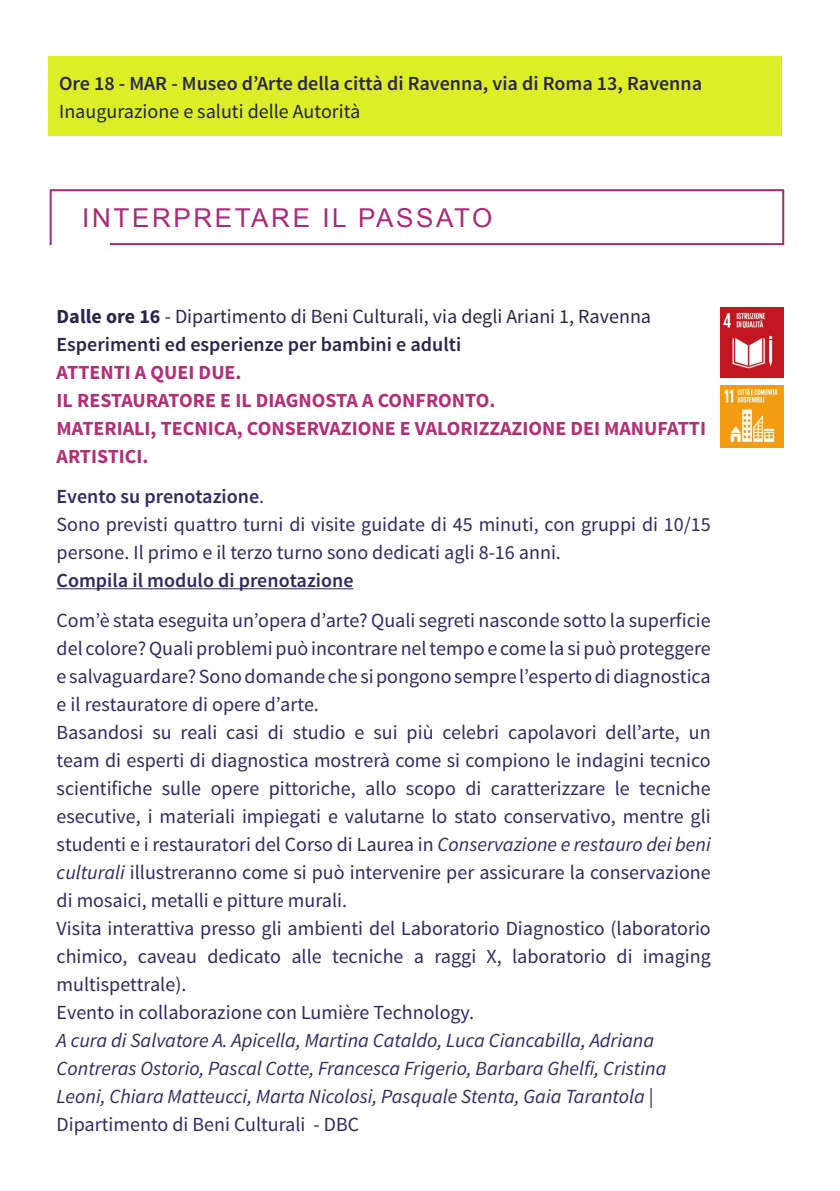
<style>
.page{position:relative;width:840px;height:1191px;background:#fff}
.page>*{position:absolute;margin:0;border:0;box-sizing:border-box;transform-origin:0 0}
.t1{font:26px "Arial";letter-spacing:.1em;color:#a92b76}
.t2{font:20px/28px "Source Sans Pro";color:#2f2b5f}
.t3{font:italic 20px/28px "Source Sans Pro";color:#2f2b5f}
.t4{font:700 20px/28px "Source Sans Pro";color:#b13174}
.t5{font:20px/28px "Source Sans Pro";color:#2b2547}
.t6{font:600 20px "Source Sans Pro";color:#2b2547}
.t7{font:20px "Source Sans Pro";color:#232348}
.t8{font:600 20px "Source Sans Pro";color:#2f2b5f}
.s1{font-weight:700}
.s2{font-weight:600}
.s3{font-style:italic}
.s4{font-style:normal}
</style>
<div class="page">
<div style="left:48px;top:57px;width:733px;height:79px;background:#dcee26"></div>
<svg style="left:49px;top:189px;width:735px;height:57px"></svg>
<hr style="left:57px;top:588px;width:296px;height:1px;background:#2f2b5f">
<img style="left:720px;top:308px;width:62px;height:69px">
<img style="left:720px;top:385px;width:62px;height:62px">
<p class="t6" style="left:59px;top:71px;width:644px">Ore 18 - MAR - Museo d’Arte della città di Ravenna, via di Roma 13, Ravenna</p>
<p class="t7" style="left:59px;top:99px;width:302px">Inaugurazione e saluti delle Autorità</p>
<h1 class="t1" style="left:82px;top:201px;width:411px">INTERPRETARE IL PASSATO</h1>
<p class="t5" style="left:57px;top:302px;width:595px"><span class="s1">Dalle ore 16</span> - Dipartimento di Beni Culturali, via degli Ariani 1, Ravenna<br><span class="s2">Esperimenti ed esperienze per bambini e adulti</span></p>
<p class="t4" style="left:57px;top:359px;width:650px">ATTENTI A QUEI DUE.<br>IL RESTAURATORE E IL DIAGNOSTA A CONFRONTO.<br>MATERIALI, TECNICA, CONSERVAZIONE E VALORIZZAZIONE DEI MANUFATTI ARTISTICI.</p>
<p class="t2" style="left:57px;top:482px;width:655px"><span class="s2">Evento su prenotazione</span>.<br>Sono previsti quattro turni di visite guidate di 45 minuti, con gruppi di 10/15 persone. Il primo e il terzo turno sono dedicati agli 8-16 anni.</p>
<p class="t8" style="left:57px;top:567px;width:298px">Compila il modulo di prenotazione</p>
<p class="t2" style="left:57px;top:606px;width:655px">Com’è stata eseguita un’opera d’arte? Quali segreti nasconde sotto la superficie del colore? Quali problemi può incontrare nel tempo e come la si può proteggere e salvaguardare? Sono domande che si pongono sempre l’esperto di diagnostica e il restauratore di opere d’arte.<br>Basandosi su reali casi di studio e sui più celebri capolavori dell’arte, un team di esperti di diagnostica mostrerà come si compiono le indagini tecnico scientifiche sulle opere pittoriche, allo scopo di caratterizzare le tecniche esecutive, i materiali impiegati e valutarne lo stato conservativo, mentre gli studenti e i restauratori del Corso di Laurea in <span class="s3">Conservazione e restauro dei beni culturali</span> illustreranno come si può intervenire per assicurare la conservazione di mosaici, metalli e pitture murali.<br>Visita interattiva presso gli ambienti del Laboratorio Diagnostico (laboratorio chimico, caveau dedicato alle tecniche a raggi X, laboratorio di imaging multispettrale).<br>Evento in collaborazione con Lumière Technology.</p>
<p class="t3" style="left:57px;top:1026px;width:611px">A cura di Salvatore A. Apicella, Martina Cataldo, Luca Ciancabilla, Adriana Contreras Ostorio, Pascal Cotte, Francesca Frigerio, Barbara Ghelfi, Cristina Leoni, Chiara Matteucci, Marta Nicolosi, Pasquale Stenta, Gaia Tarantola <span class="s4">| Dipartimento di Beni Culturali - DBC</span></p>
</div>
